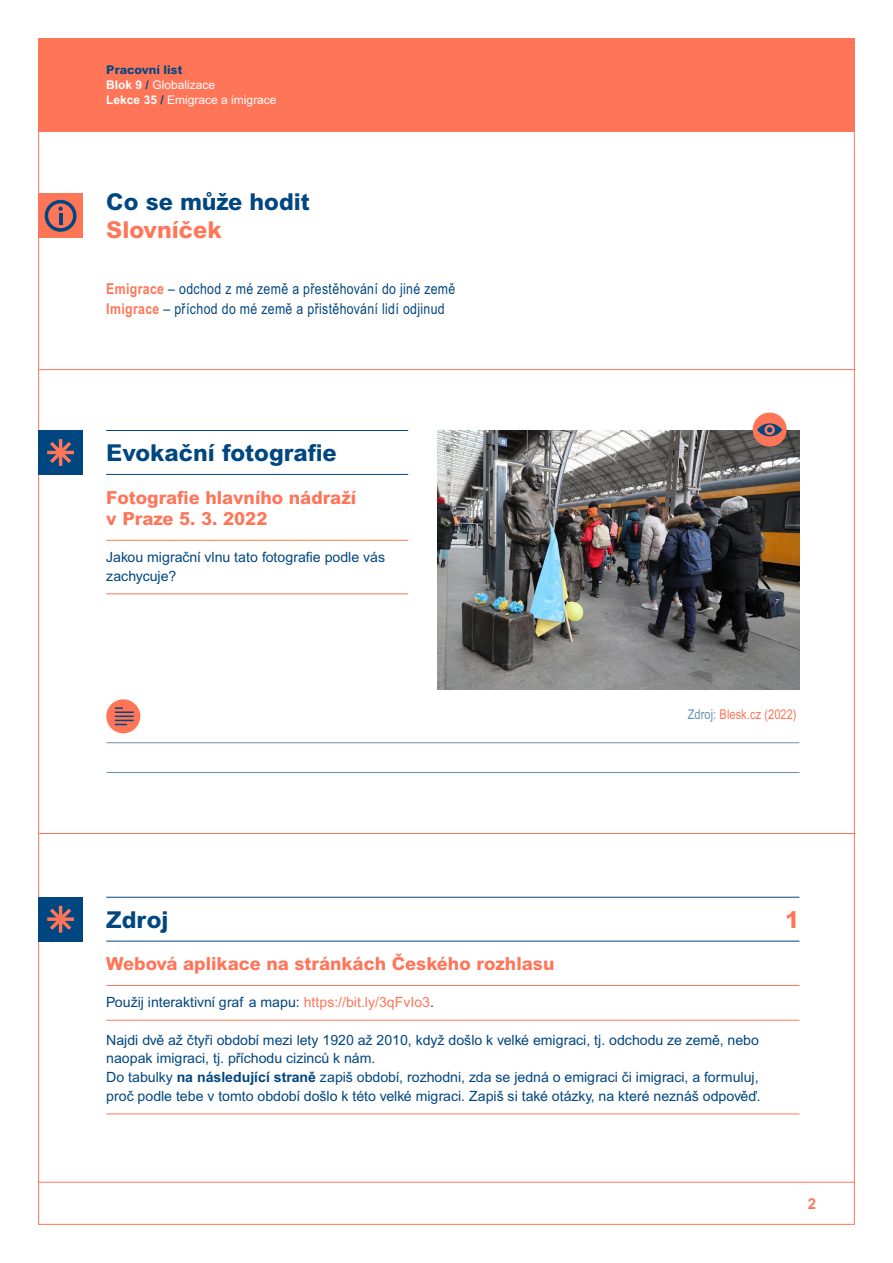
<style>
.page{position:relative;width:893px;height:1263px;background:#fff}
.page>*{position:absolute;margin:0;border:0;box-sizing:border-box;transform-origin:0 0}
.t1{font:800 23.25px "Arial MT Pro";color:#004680}
.t2{font:800 23.25px "Arial MT Pro";color:#ff7558}
.t3{font:800 18px/21.6px "Arial MT Pro";color:#ff7558}
.t4{font:15px/20px "Arial Narrow MT Pro";letter-spacing:.025em;color:#004680}
.t5{font:700 15px "Arial MT Pro";color:#ff7558}
.t6{font:14.1px/18.8px "Arial MT Pro";color:#004680}
.t7{font:13.5px "Arial Narrow MT Pro";letter-spacing:.005em;color:#ff7558}
.t8{font:12px/15px "Arial MT Pro";color:#fff}
.s1{font-weight:800;color:#004680}
.s2{font-weight:700}
.s3{font-weight:700;color:#004680}
.s4{font-weight:700;color:#ff7558}
.s5{color:#6690b3}
.s6{color:#ff7558}
</style>
<div class="page">
<hr style="left:38px;top:1182px;width:817px;height:1px;background:#ff7558">
<div style="left:38px;top:38px;width:817px;height:94px;background:#ff7558"></div>
<div style="left:38px;top:193px;width:45px;height:45px;background:#ff7558"></div>
<svg style="left:45px;top:200px;width:32px;height:32px"></svg>
<div style="left:48px;top:203px;width:25px;height:25px;background:#ff7558;border-radius:50%"></div>
<svg style="left:58px;top:207px;width:5px;height:17px"></svg>
<hr style="left:39px;top:369px;width:817px;height:1px;background:#ff7558">
<hr style="left:39px;top:833px;width:817px;height:1px;background:#ff7558">
<img style="left:438px;top:430px;width:361px;height:260px">
<div style="left:38px;top:430px;width:45px;height:45px;background:#004680"></div>
<svg style="left:47px;top:439px;width:27px;height:27px"></svg>
<hr style="left:106px;top:430px;width:302px;height:1px;background:#004680">
<hr style="left:106px;top:474px;width:302px;height:1px;background:#004680">
<hr style="left:106px;top:540px;width:302px;height:1px;background:#ff7558">
<hr style="left:106px;top:593px;width:302px;height:1px;background:#ff7558">
<hr style="left:106px;top:742px;width:693px;height:1px;background:#6690b3">
<hr style="left:106px;top:772px;width:693px;height:1px;background:#6690b3">
<div style="left:106px;top:699px;width:34px;height:34px;background:#ff7558;border-radius:50%"></div>
<svg style="left:115px;top:707px;width:19px;height:18px"></svg>
<div style="left:753px;top:413px;width:34px;height:34px;background:#ff7558;border-radius:50%"></div>
<svg style="left:757px;top:423px;width:25px;height:13px"></svg>
<svg style="left:764px;top:425px;width:11px;height:10px"></svg>
<div style="left:38px;top:897px;width:45px;height:44px;background:#004680"></div>
<svg style="left:47px;top:905px;width:27px;height:28px"></svg>
<hr style="left:106px;top:897px;width:693px;height:1px;background:#004680">
<hr style="left:106px;top:941px;width:693px;height:1px;background:#004680">
<hr style="left:106px;top:985px;width:693px;height:1px;background:#ff7558">
<hr style="left:106px;top:1020px;width:693px;height:1px;background:#ff7558">
<hr style="left:106px;top:1113px;width:693px;height:1px;background:#ff7558">
<p class="t8" style="left:106px;top:63px;width:172px"><span class="s1">Pracovní list<br></span><span class="s2">Blok 9</span> <span class="s3">/</span> Globalizace<br><span class="s2">Lekce 35</span> <span class="s3">/</span> Emigrace a imigrace</p>
<h1 class="t1" style="left:106px;top:188px;width:205px">Co se může hodit</h1>
<h1 class="t2" style="left:106px;top:216px;width:117px">Slovníček</h1>
<p class="t4" style="left:106px;top:278px;width:350px"><span class="s4">Emigrace</span> – odchod z mé země a přestěhování do jiné země<br><span class="s4">Imigrace</span> – příchod do mé země a přistěhování lidí odjinud</p>
<h1 class="t1" style="left:106px;top:439px;width:232px">Evokační fotografie</h1>
<p class="t3" style="left:106px;top:487px;width:252px">Fotografie hlavního nádraží v Praze 5. 3. 2022</p>
<p class="t6" style="left:106px;top:548px;width:280px">Jakou migrační vlnu tato fotografie podle vás zachycuje?</p>
<p class="t7" style="left:688px;top:706px;width:110px"><span class="s5">Zdroj:</span> Blesk.cz (2022)</p>
<h1 class="t1" style="left:106px;top:905px;width:64px">Zdroj</h1>
<h1 class="t2" style="left:785px;top:905px;width:16px">1</h1>
<p class="t3" style="left:106px;top:953px;width:450px">Webová aplikace na stránkách Českého rozhlasu</p>
<p class="t6" style="left:106px;top:993px;width:329px">Použij interaktivní graf a mapu: <span class="s6">https://bit.ly/3qFvIo3</span>.</p>
<p class="t6" style="left:106px;top:1031px;width:656px">Najdi dvě až čtyři období mezi lety 1920 až 2010, když došlo k velké emigraci, tj. odchodu ze země, nebo naopak imigraci, tj. příchodu cizinců k nám.<br>Do tabulky <span class="s2">na následující straně</span> zapiš období, rozhodni, zda se jedná o emigraci či imigraci, a formuluj, proč podle tebe v tomto období došlo k této velké migraci. Zapiš si také otázky, na které neznáš odpověď.</p>
<p class="t5" style="left:808px;top:1195px;width:10px">2</p>
</div>
